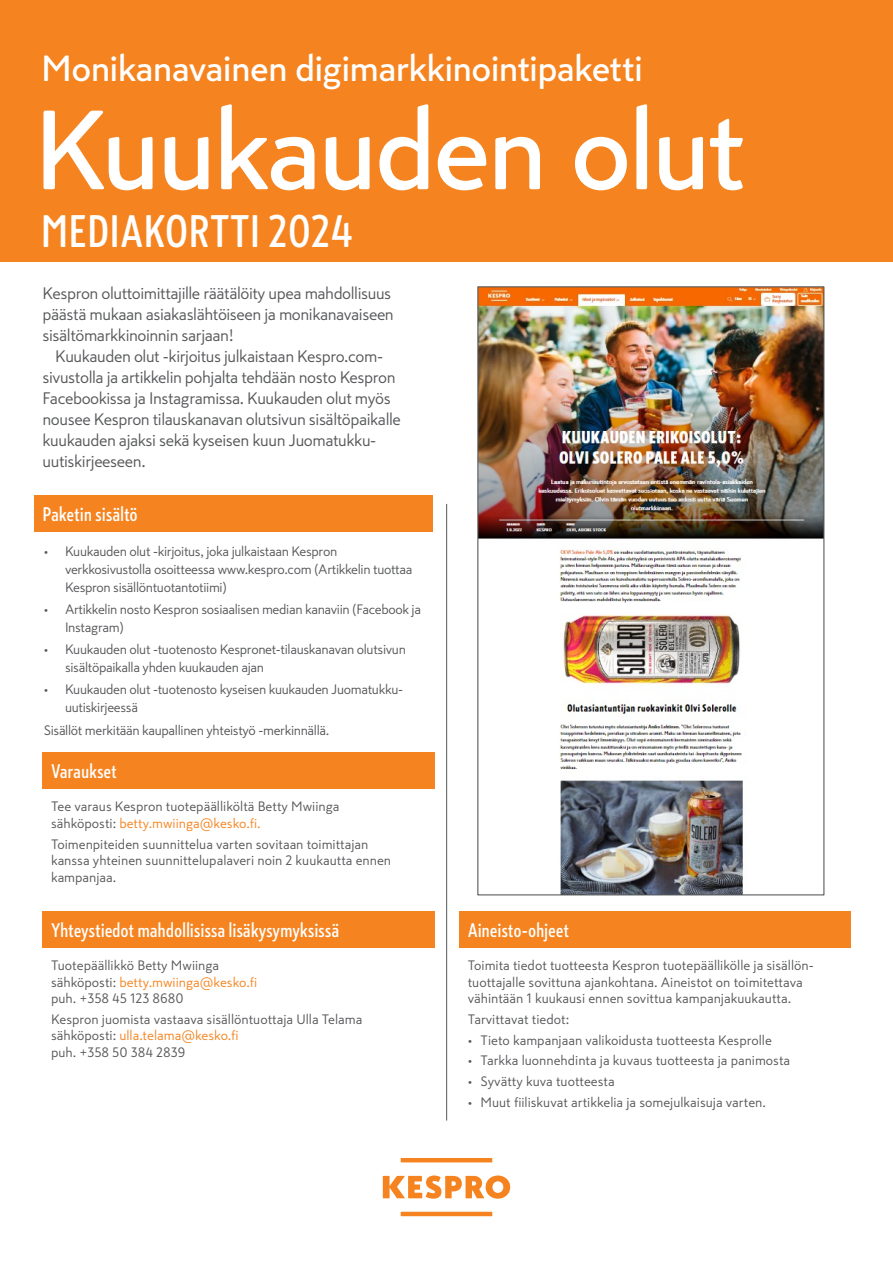
<style>
.page{position:relative;width:893px;height:1263px;background:#fff}
.page>*{position:absolute;margin:0;border:0;box-sizing:border-box;transform-origin:0 0}
.t1{font:500 111px "Skatta Sans";letter-spacing:-.03em;color:#fff}
.t2{font:500 45px "Skatta Sans Condensed";color:#fff}
.t3{font:500 36px "Skatta Sans";letter-spacing:-.02em;color:#fff}
.otsikko_shading{font:500 19.5px "Skatta Sans Condensed";letter-spacing:-.01em;color:#fff}
.leipis{font:16.5px/21px "Skatta Sans";letter-spacing:-.025em;color:#57585a}
.leipis-2{font:13.5px/16.5px "Skatta Sans";color:#57585a}
.leipis-3{font:13.5px/18px "Skatta Sans";letter-spacing:-.025em;color:#57585a}
.leipis-4{font:13.5px "Skatta Sans";color:#f58420}
.s1{color:#57585a}
</style>
<div class="page">
<div style="left:0;top:0;width:893px;height:261px;background:#f58420"></div>
<svg style="left:383px;top:1158px;width:127px;height:58px"></svg>
<div style="left:43px;top:911px;width:392px;height:37px;background:#f58420"></div>
<hr style="left:446px;top:504px;width:1px;height:616px;background:#53585b">
<div style="left:459px;top:911px;width:391px;height:37px;background:#f58420"></div>
<div style="left:43px;top:753px;width:392px;height:36px;background:#f58420"></div>
<img style="left:479px;top:288px;width:343px;height:605px">
<div style="left:34px;top:495px;width:399px;height:37px;background:#f58420"></div>
<p class="t3" style="left:41px;top:43px;width:603px">Monikanavainen digimarkkinointipaketti</p>
<p class="t1" style="left:34px;top:74px;width:714px">Kuukauden olut</p>
<p class="t2" style="left:41px;top:200px;width:315px">MEDIAKORTTI 2024</p>
<p class="leipis" style="left:43px;top:282px;width:353px">Kespron oluttoimittajille räätälöity upea mahdollisuus päästä mukaan asiakaslähtöiseen ja monikanavaiseen sisältömarkkinoinnin sarjaan!</p>
<p class="leipis" style="left:43px;top:345px;width:360px;text-indent:13px">Kuukauden olut -kirjoitus julkaistaan Kespro.com&shy;sivustolla ja artikkelin pohjalta tehdään nosto Kespron Facebookissa ja Instagramissa. Kuukauden olut myös nousee Kespron tilauskanavan olutsivun sisältöpaikalle kuukauden ajaksi sekä kyseisen kuun Juomatukku&shy;uutiskirjeeseen.</p>
<p class="otsikko_shading" style="left:43px;top:500px;width:97px">Paketin sisältö</p>
<p class="leipis-3" style="left:65px;top:541px;width:349px;text-indent:-21px">• Kuukauden olut -kirjoitus, joka julkaistaan Kespron verkkosivustolla osoitteessa www.kespro.com (Artikkelin tuottaa<br>Kespron sisällöntuotantotiimi)</p>
<p class="leipis-3" style="left:65px;top:600px;width:358px;text-indent:-21px">• Artikkelin nosto Kespron sosiaalisen median kanaviin (Facebook ja<br>Instagram)</p>
<p class="leipis-3" style="left:65px;top:640px;width:342px;text-indent:-21px">• Kuukauden olut -tuotenosto Kespronet-tilauskanavan olutsivun sisältöpaikalla yhden kuukauden ajan</p>
<p class="leipis-3" style="left:65px;top:680px;width:340px;text-indent:-21px">• Kuukauden olut -tuotenosto kyseisen kuukauden Juomatukku&shy;uutiskirjeessä</p>
<p class="leipis-3" style="left:44px;top:720px;width:287px">Sisällöt merkitään kaupallinen yhteistyö -merkinnällä.</p>
<p class="otsikko_shading" style="left:51px;top:757px;width:68px">Varaukset</p>
<p class="leipis-2" style="left:51px;top:798px;width:290px">Tee varaus Kespron tuotepäälliköltä Betty Mwiinga</p>
<p class="leipis-4" style="left:51px;top:814px;width:211px"><span class="s1">sähköposti:</span> betty.mwiinga@kesko.fi.</p>
<p class="leipis-2" style="left:51px;top:835px;width:342px">Toimenpiteiden suunnittelua varten sovitaan toimittajan kanssa yhteinen suunnittelupalaveri noin 2 kuukautta ennen kampanjaa.</p>
<p class="otsikko_shading" style="left:51px;top:916px;width:290px">Yhteystiedot mahdollisissa lisäkysymyksissä</p>
<p class="leipis-2" style="left:51px;top:957px;width:170px">Tuotepäällikkö Betty Mwiinga</p>
<p class="leipis-4" style="left:51px;top:973px;width:208px"><span class="s1">sähköposti:</span> betty.mwiinga@kesko.fi</p>
<p class="leipis-2" style="left:51px;top:990px;width:134px">puh. +358 45 123 8680</p>
<p class="leipis-2" style="left:51px;top:1011px;width:313px">Kespron juomista vastaava sisällöntuottaja Ulla Telama</p>
<p class="leipis-4" style="left:51px;top:1027px;width:189px"><span class="s1">sähköposti:</span> ulla.telama@kesko.fi</p>
<p class="leipis-2" style="left:51px;top:1044px;width:136px">puh. +358 50 384 2839</p>
<p class="otsikko_shading" style="left:468px;top:916px;width:103px">Aineisto-ohjeet</p>
<p class="leipis-2" style="left:468px;top:957px;width:346px">Toimita tiedot tuotteesta Kespron tuotepäällikölle ja sisällön&shy;tuottajalle sovittuna ajankohtana. Aineistot on toimitettava vähintään 1 kuukausi ennen sovittua kampanjakuukautta.</p>
<p class="leipis-2" style="left:468px;top:1011px;width:103px">Tarvittavat tiedot:</p>
<p class="leipis-2" style="left:468px;top:1031px;width:306px">• Tieto kampanjaan valikoidusta tuotteesta Kesprolle</p>
<p class="leipis-2" style="left:468px;top:1052px;width:324px">• Tarkka luonnehdinta ja kuvaus tuotteesta ja panimosta</p>
<p class="leipis-2" style="left:468px;top:1073px;width:149px">• Syvätty kuva tuotteesta</p>
<p class="leipis-2" style="left:468px;top:1094px;width:300px">• Muut fiiliskuvat artikkelia ja somejulkaisuja varten.</p>
</div>
